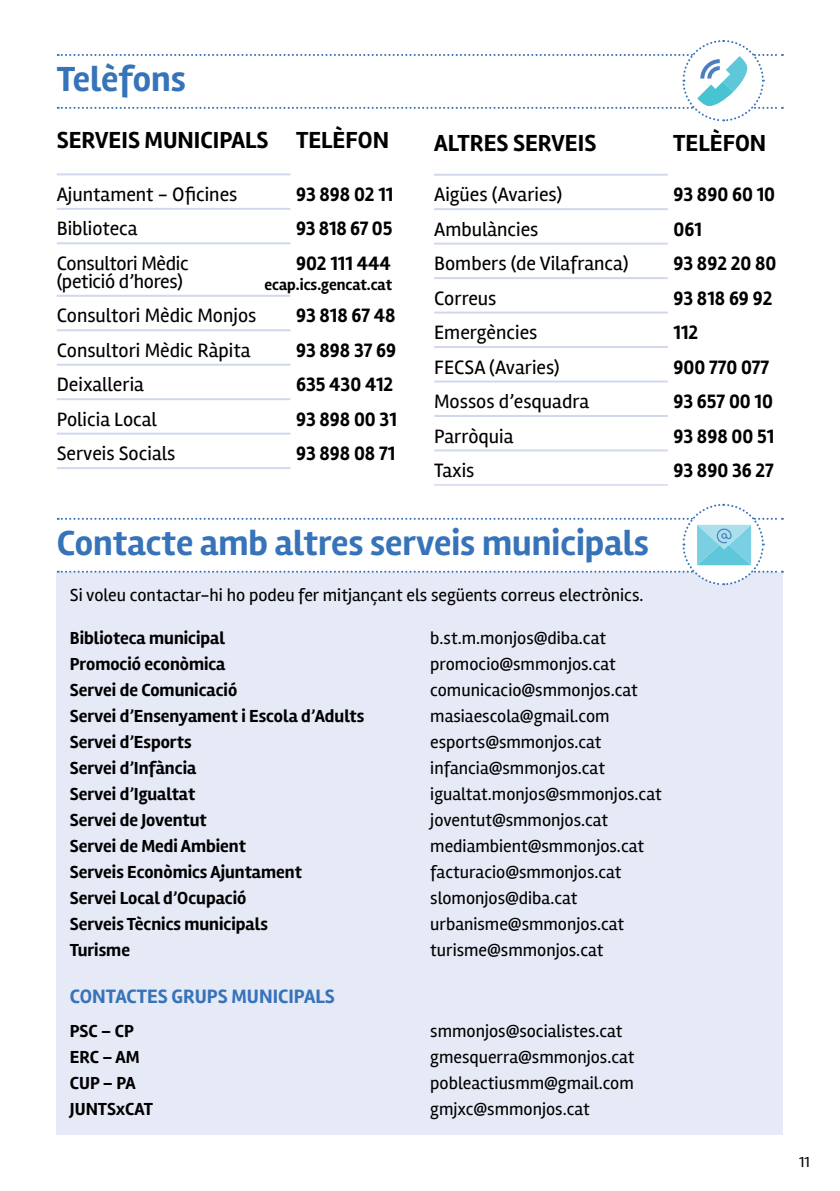
<style>
.page{position:relative;width:840px;height:1191px;background:#fff}
.page>*{position:absolute;margin:0;border:0;box-sizing:border-box;transform-origin:0 0}
.t1{font:700 36px "Rambla";color:#3773b9}
.t2{font:700 24px "Rambla";color:#000}
.t3{font:20px/18px "Rambla";color:#000}
.t4{font:700 20px "Rambla";color:#000}
.t5{font:700 20px "Rambla";color:#3773b9}
.t6{font:18px "Rambla";color:#000}
.t7{font:700 18px "Rambla";color:#000}
.t8{font:700 16px "Rambla";letter-spacing:-.005em;color:#000}
.t9{font:15px "Rambla";color:#000}
</style>
<div class="page">
<div style="left:57px;top:572px;width:725px;height:562px;background:#e6e9f6"></div>
<hr style="left:57px;top:173px;width:233px;height:2px;background:#d1d8ee">
<hr style="left:57px;top:208px;width:233px;height:2px;background:#d1d8ee">
<hr style="left:57px;top:242px;width:233px;height:2px;background:#d1d8ee">
<hr style="left:57px;top:295px;width:233px;height:2px;background:#d1d8ee">
<hr style="left:57px;top:329px;width:233px;height:2px;background:#d1d8ee">
<hr style="left:57px;top:364px;width:233px;height:2px;background:#d1d8ee">
<hr style="left:57px;top:398px;width:233px;height:2px;background:#d1d8ee">
<hr style="left:57px;top:432px;width:233px;height:2px;background:#d1d8ee">
<hr style="left:57px;top:467px;width:233px;height:2px;background:#d1d8ee">
<hr style="left:434px;top:174px;width:233px;height:2px;background:#d1d8ee">
<hr style="left:434px;top:208px;width:233px;height:2px;background:#d1d8ee">
<hr style="left:434px;top:243px;width:233px;height:2px;background:#d1d8ee">
<hr style="left:434px;top:277px;width:233px;height:2px;background:#d1d8ee">
<hr style="left:434px;top:311px;width:233px;height:2px;background:#d1d8ee">
<hr style="left:434px;top:346px;width:233px;height:2px;background:#d1d8ee">
<hr style="left:434px;top:380px;width:233px;height:2px;background:#d1d8ee">
<hr style="left:434px;top:415px;width:233px;height:2px;background:#d1d8ee">
<hr style="left:434px;top:449px;width:233px;height:2px;background:#d1d8ee">
<hr style="left:434px;top:484px;width:233px;height:1px;background:#d1d8ee">
<svg style="left:58px;top:40px;width:724px;height:82px"></svg>
<svg style="left:58px;top:503px;width:724px;height:83px"></svg>
<h1 class="t1" style="left:57px;top:58px;width:131px">Telèfons</h1>
<h2 class="t2" style="left:57px;top:126px;width:333px">SERVEIS MUNICIPALS TELÈFON</h2>
<p class="t3" style="left:57px;top:185px;width:182px">Ajuntament - Oficines</p>
<p class="t4" style="left:296px;top:182px;width:99px">93 898 02 11</p>
<p class="t3" style="left:57px;top:220px;width:82px">Biblioteca</p>
<p class="t4" style="left:296px;top:217px;width:98px">93 818 67 05</p>
<p class="t3" style="left:57px;top:254px;width:133px">Consultori Mèdic (petició d’hores)</p>
<p class="t4" style="left:296px;top:251px;width:96px">902 111 444</p>
<p class="t3" style="left:57px;top:306px;width:201px">Consultori Mèdic Monjos</p>
<p class="t4" style="left:296px;top:304px;width:101px">93 818 67 48</p>
<p class="t3" style="left:57px;top:341px;width:195px">Consultori Mèdic Ràpita</p>
<p class="t4" style="left:296px;top:338px;width:102px">93 898 37 69</p>
<p class="t3" style="left:57px;top:375px;width:89px">Deixalleria</p>
<p class="t4" style="left:296px;top:373px;width:99px">635 430 412</p>
<p class="t3" style="left:57px;top:410px;width:101px">Policia Local</p>
<p class="t4" style="left:296px;top:407px;width:102px">93 898 00 31</p>
<p class="t3" style="left:57px;top:444px;width:120px">Serveis Socials</p>
<p class="t4" style="left:296px;top:442px;width:101px">93 898 08 71</p>
<p class="t8" style="left:264px;top:275px;width:129px">ecap.ics.gencat.cat</p>
<h2 class="t2" style="left:434px;top:128px;width:163px">ALTRES SERVEIS</h2>
<h2 class="t2" style="left:672px;top:128px;width:94px">TELÈFON</h2>
<p class="t3" style="left:434px;top:185px;width:130px">Aigües (Avaries)</p>
<p class="t4" style="left:673px;top:183px;width:103px">93 890 60 10</p>
<p class="t3" style="left:434px;top:220px;width:106px">Ambulàncies</p>
<p class="t4" style="left:673px;top:217px;width:30px">061</p>
<p class="t3" style="left:434px;top:254px;width:196px">Bombers (de Vilafranca)</p>
<p class="t4" style="left:673px;top:252px;width:104px">93 892 20 80</p>
<p class="t3" style="left:434px;top:289px;width:64px">Correus</p>
<p class="t4" style="left:673px;top:286px;width:100px">93 818 69 92</p>
<p class="t3" style="left:434px;top:323px;width:105px">Emergències</p>
<p class="t4" style="left:673px;top:321px;width:26px">112</p>
<p class="t3" style="left:434px;top:358px;width:127px">FECSA (Avaries)</p>
<p class="t4" style="left:673px;top:355px;width:97px">900 770 077</p>
<p class="t3" style="left:434px;top:392px;width:156px">Mossos d’esquadra</p>
<p class="t4" style="left:673px;top:389px;width:101px">93 657 00 10</p>
<p class="t3" style="left:434px;top:427px;width:81px">Parròquia</p>
<p class="t4" style="left:673px;top:424px;width:102px">93 898 00 51</p>
<p class="t3" style="left:434px;top:461px;width:42px">Taxis</p>
<p class="t4" style="left:673px;top:458px;width:102px">93 890 36 27</p>
<h1 class="t1" style="left:57px;top:522px;width:593px">Contacte amb altres serveis municipals</h1>
<p class="t6" style="left:70px;top:584px;width:574px">Si voleu contactar-hi ho podeu fer mitjançant els següents correus electrònics.</p>
<p class="t7" style="left:70px;top:628px;width:157px">Biblioteca municipal</p>
<p class="t6" style="left:430px;top:628px;width:177px">b.st.m.monjos@diba.cat</p>
<p class="t7" style="left:70px;top:654px;width:157px">Promoció econòmica</p>
<p class="t6" style="left:430px;top:653px;width:187px">promocio@smmonjos.cat</p>
<p class="t7" style="left:70px;top:680px;width:169px">Servei de Comunicació</p>
<p class="t6" style="left:430px;top:679px;width:209px">comunicacio@smmonjos.cat</p>
<p class="t7" style="left:70px;top:706px;width:296px">Servei d’Ensenyament i Escola d’Adults</p>
<p class="t6" style="left:430px;top:705px;width:181px">masiaescola@gmail.com</p>
<p class="t7" style="left:70px;top:732px;width:123px">Servei d’Esports</p>
<p class="t6" style="left:430px;top:731px;width:173px">esports@smmonjos.cat</p>
<p class="t7" style="left:70px;top:758px;width:128px">Servei d’Infància</p>
<p class="t6" style="left:430px;top:757px;width:176px">infancia@smmonjos.cat</p>
<p class="t7" style="left:70px;top:784px;width:127px">Servei d’Igualtat</p>
<p class="t6" style="left:430px;top:783px;width:233px">igualtat.monjos@smmonjos.cat</p>
<p class="t7" style="left:70px;top:810px;width:138px">Servei de Joventut</p>
<p class="t6" style="left:430px;top:809px;width:179px">joventut@smmonjos.cat</p>
<p class="t7" style="left:70px;top:836px;width:177px">Servei de Medi Ambient</p>
<p class="t6" style="left:430px;top:835px;width:215px">mediambient@smmonjos.cat</p>
<p class="t7" style="left:70px;top:862px;width:233px">Serveis Econòmics Ajuntament</p>
<p class="t6" style="left:430px;top:861px;width:193px">facturacio@smmonjos.cat</p>
<p class="t7" style="left:70px;top:888px;width:178px">Servei Local d’Ocupació</p>
<p class="t6" style="left:430px;top:887px;width:149px">slomonjos@diba.cat</p>
<p class="t7" style="left:70px;top:914px;width:199px">Serveis Tècnics municipals</p>
<p class="t6" style="left:430px;top:913px;width:195px">urbanisme@smmonjos.cat</p>
<p class="t7" style="left:70px;top:940px;width:62px">Turisme</p>
<p class="t6" style="left:430px;top:939px;width:174px">turisme@smmonjos.cat</p>
<p class="t5" style="left:70px;top:985px;width:266px">CONTACTES GRUPS MUNICIPALS</p>
<p class="t7" style="left:70px;top:1020px;width:65px">PSC – CP</p>
<p class="t6" style="left:430px;top:1020px;width:194px">smmonjos@socialistes.cat</p>
<p class="t7" style="left:70px;top:1046px;width:71px">ERC – AM</p>
<p class="t6" style="left:430px;top:1046px;width:205px">gmesquerra@smmonjos.cat</p>
<p class="t7" style="left:70px;top:1072px;width:67px">CUP – PA</p>
<p class="t6" style="left:430px;top:1072px;width:205px">pobleactiusmm@gmail.com</p>
<p class="t7" style="left:70px;top:1098px;width:85px">JUNTSxCAT</p>
<p class="t6" style="left:430px;top:1098px;width:161px">gmjxc@smmonjos.cat</p>
<p class="t9" style="left:798px;top:1153px;width:12px">11</p>
</div>
